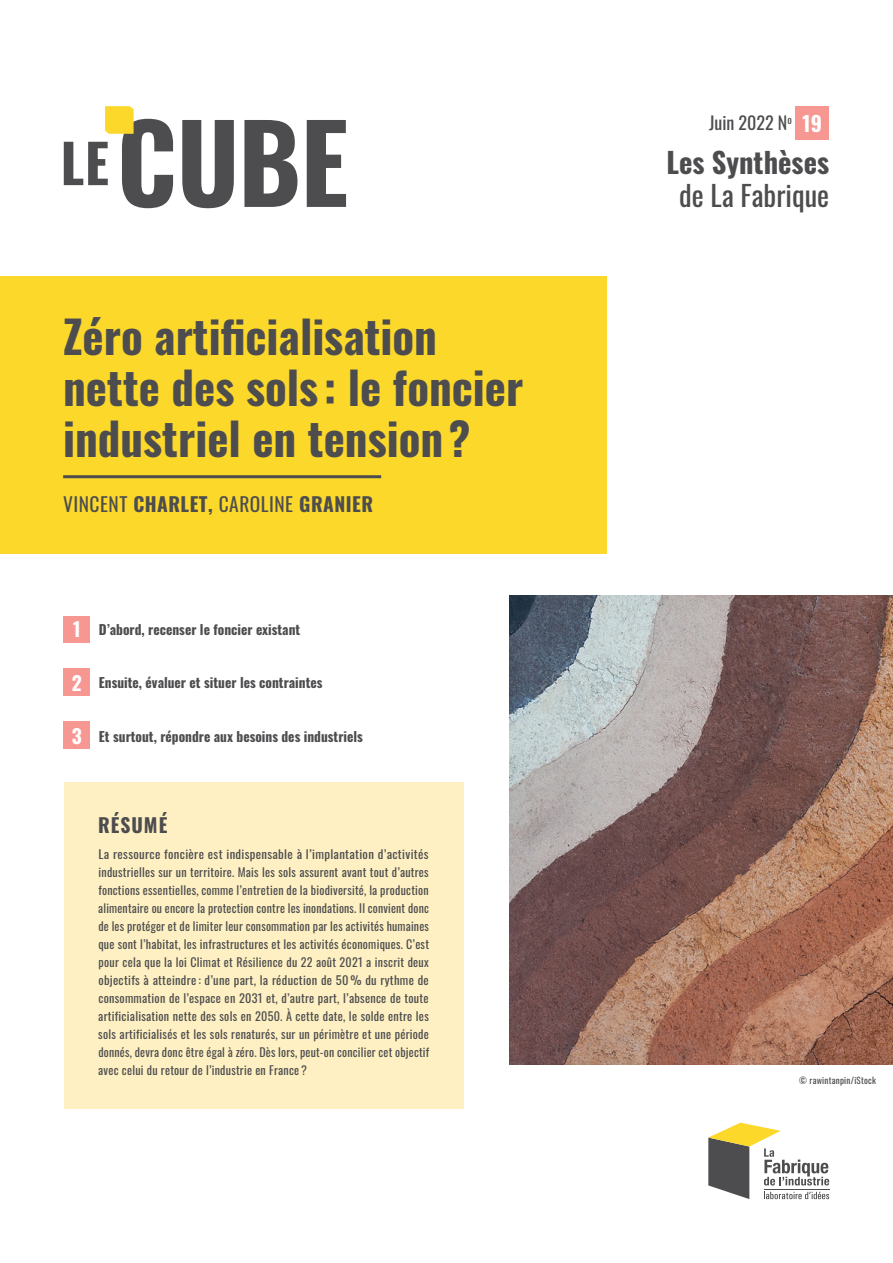
<style>
.page{position:relative;width:893px;height:1263px;background:#fff}
.page>*{position:absolute;margin:0;border:0;box-sizing:border-box;transform-origin:0 0}
.t1{font:700 45px/51px "Oswald";color:#4d4d4f}
.t2{font:700 28.5px "Oswald";color:#4d4d4f}
.t3{font:28.5px "Oswald";color:#4d4d4f}
.t4{font:700 21px "Oswald";color:#fff}
.t5{font:19.5px "Oswald";letter-spacing:.025em;color:#4d4d4f}
.t6{font:700 19.5px "Oswald";letter-spacing:.05em;color:#4d4d4f}
.t7{font:700 19.5px "Oswald";color:#fff}
.t8{font:18px "Oswald";color:#4d4d4f}
.t9{font:700 13.5px "Oswald";color:#4d4d4f}
.t10{font:12px/18px "Oswald";letter-spacing:.02em;color:#4d4d4f;text-align:justify;scale:1.06 1}
.t11{font:9px "Oswald";letter-spacing:.025em;color:#4d4d4f}
.s1{font-weight:700}
.s2{font-size:19.5px;color:#fff}
</style>
<div class="page">
<div style="left:64px;top:783px;width:399px;height:326px;background:#fef0c2"></div>
<div style="left:64px;top:668px;width:26px;height:26px;background:#f69792"></div>
<div style="left:64px;top:721px;width:26px;height:26px;background:#f69792"></div>
<div style="left:0;top:276px;width:606px;height:278px;background:#fcd82b"></div>
<hr style="left:63px;top:475px;width:318px;height:3px;background:#4d4d4f">
<div style="left:64px;top:616px;width:26px;height:26px;background:#f69792"></div>
<div style="left:64px;top:723px;width:26px;height:26px;background:#f69792"></div>
<div style="left:64px;top:669px;width:26px;height:27px;background:#f69792"></div>
<img style="left:509px;top:595px;width:384px;height:469px">
<div style="left:795px;top:106px;width:34px;height:34px;background:#f69792"></div>
<svg style="left:182px;top:120px;width:52px;height:88px"></svg>
<svg style="left:244px;top:120px;width:53px;height:87px"></svg>
<svg style="left:307px;top:120px;width:39px;height:87px"></svg>
<svg style="left:64px;top:106px;width:109px;height:102px"></svg>
<svg style="left:708px;top:1123px;width:121px;height:76px"></svg>
<h1 class="t1" style="left:63px;top:314px;width:462px">Zéro artificialisation nette des sols : le foncier industriel en tension?</h1>
<h3 class="t5" style="left:63px;top:487px;width:311px">VINCENT <span class="s1">CHARLET,</span> CAROLINE <span class="s1">GRANIER</span></h3>
<h3 class="t7" style="left:73px;top:619px;width:9px">1</h3>
<p class="t9" style="left:99px;top:622px;width:203px">D’abord, recenser le foncier existant</p>
<h3 class="t7" style="left:73px;top:671px;width:9px">1</h3>
<h3 class="t7" style="left:72px;top:724px;width:12px">2</h3>
<p class="t9" style="left:72px;top:675px;width:252px"><span class="s2">2</span> Ensuite, évaluer et situer les contraintes</p>
<h3 class="t7" style="left:72px;top:726px;width:12px">3</h3>
<p class="t9" style="left:99px;top:729px;width:266px">Et surtout, répondre aux besoins des industriels</p>
<h3 class="t6" style="left:98px;top:814px;width:71px">RÉSUMÉ</h3>
<p class="t10" style="left:98px;top:844px;width:314px">La ressource foncière est indispensable à l’implantation d’activités industrielles sur un territoire. Mais les sols assurent avant tout d’autres fonctions essentielles, comme l’entretien de la biodiversité, la production alimentaire ou encore la protection contre les inondations. Il convient donc de les protéger et de limiter leur consommation par les activités humaines que sont l’habitat, les infrastructures et les activités économiques. C’est pour cela que la loi Climat et Résilience du 22 août 2021 a inscrit deux objectifs à atteindre : d’une part, la réduction de 50 % du rythme de consommation de l’espace en 2031 et, d’autre part, l’absence de toute artificialisation nette des sols en 2050. À cette date, le solde entre les sols artificialisés et les sols renaturés, sur un périmètre et une période donnés, devra donc être égal à zéro. Dès lors, peut-on concilier cet objectif avec celui du retour de l’industrie en France ?</p>
<h3 class="t4" style="left:803px;top:112px;width:21px">19</h3>
<h2 class="t2" style="left:666px;top:148px;width:164px">Les Synthèses</h2>
<h2 class="t3" style="left:679px;top:170px;width:151px">de La Fabrique</h2>
<h3 class="t8" style="left:709px;top:106px;width:84px">Juin 2022 N<sup>o</sup></h3>
<p class="t11" style="left:799px;top:1072px;width:78px">© rawintanpin/iStock</p>
</div>
